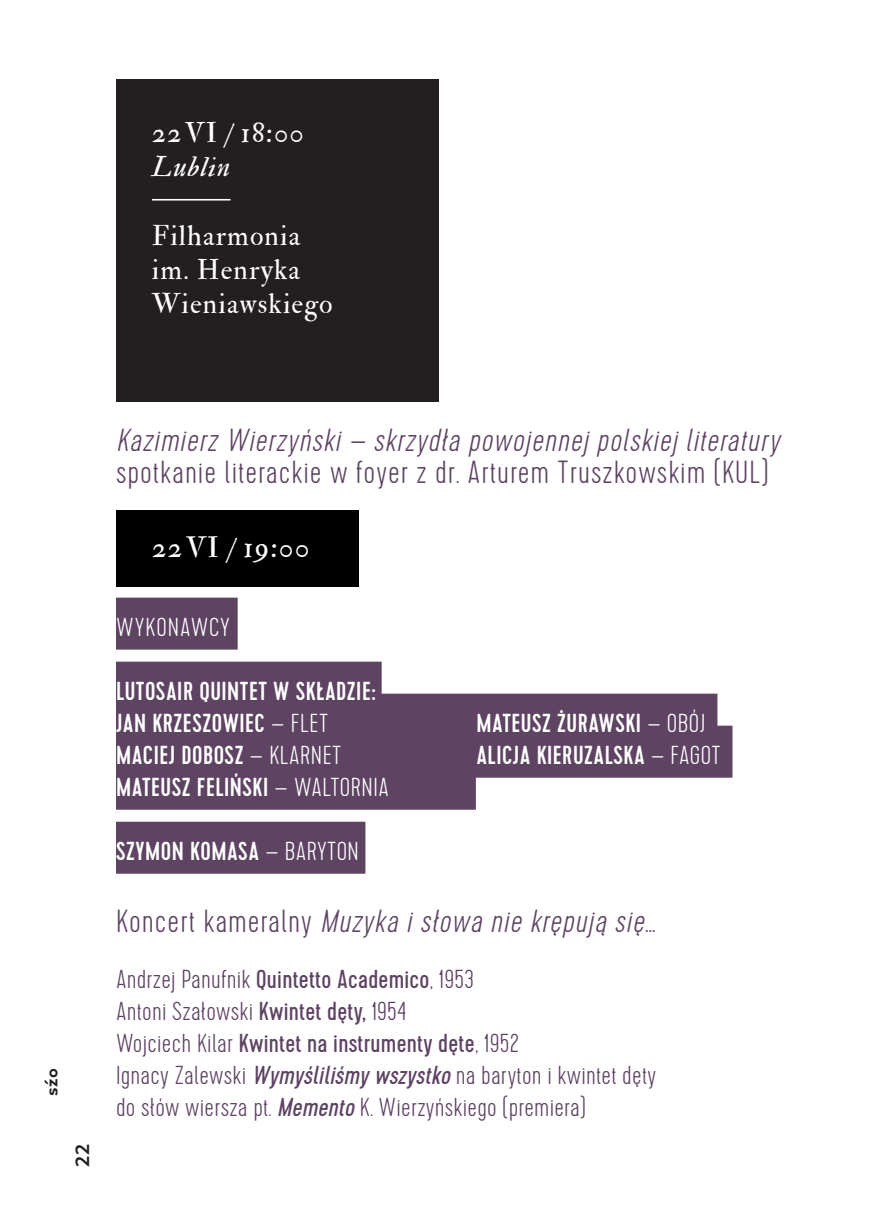
<style>
.page{position:relative;width:874px;height:1225px;background:#fff}
.page>*{position:absolute;margin:0;border:0;box-sizing:border-box;transform-origin:0 0}
.Styl_akapitowy_4{font:italic 100 32px/32px "Cervo";letter-spacing:.03em;color:#5e4363}
.t1{font:29px "IM FELL Double Pica Roman";letter-spacing:.04em;color:#fff}
.t2{font:28px/34.4px "IM FELL Double Pica Roman";letter-spacing:.04em;color:#fff}
.Styl_akapitowy_2{font:28px "IM FELL Double Pica Italic";letter-spacing:.04em;color:#fff}
.Styl_akapitowy_4-2{font:100 26px/32px "Cervo";letter-spacing:.01em;color:#5e4363}
.Styl_akapitowy_11{font:500 26px "Cervo";letter-spacing:.02em;color:#fff}
.Styl_akapitowy_4-3{font:26px "Cervo";letter-spacing:.01em;color:#5e4363}
.Styl_akapitowy_11-2{font:100 26px "Cervo";letter-spacing:.04em;color:#fff}
.t3{font:600 20px "Arquitecta";color:#231f20}
.s1{font-style:normal}
.s2{font-weight:100}
.s3{font-weight:400}
.s4{font-weight:400;font-style:italic}
</style>
<div class="page">
<div style="left:116px;top:79px;width:322px;height:322px;background:#231f20"></div>
<hr style="left:152px;top:199px;width:78px;height:1px;background:#fff">
<div style="left:116px;top:510px;width:243px;height:77px;background:#000"></div>
<div style="left:116px;top:597px;width:121px;height:52px;background:#5e4363"></div>
<div style="left:116px;top:661px;width:265px;height:52px;background:#5e4363"></div>
<div style="left:116px;top:693px;width:601px;height:52px;background:#5e4363"></div>
<div style="left:116px;top:725px;width:616px;height:52px;background:#5e4363"></div>
<div style="left:116px;top:757px;width:359px;height:52px;background:#5e4363"></div>
<div style="left:116px;top:821px;width:249px;height:52px;background:#5e4363"></div>
<p class="t2" style="left:152px;top:115px;width:153px">22VI / 18:00</p>
<p class="Styl_akapitowy_2" style="left:152px;top:150px;width:80px">Lublin</p>
<p class="t2" style="left:152px;top:218px;width:182px">Filharmonia im. Henryka<br>Wieniawskiego</p>
<p class="t3" style="left:37px;top:1096px;width:30px;rotate:-90deg">sźo</p>
<p class="t3" style="left:69px;top:1166px;width:25px;rotate:-90deg">22</p>
<p class="Styl_akapitowy_4" style="left:116px;top:425px;width:664px">Kazimierz Wierzyński – skrzydła powojennej polskiej literatury <span class="s1">spotkanie literackie w foyer z dr. Arturem Truszkowskim (KUL)</span></p>
<p class="t1" style="left:152px;top:529px;width:159px">22VI / 19:00</p>
<p class="Styl_akapitowy_11-2" style="left:116px;top:612px;width:115px">WYKONAWCY</p>
<p class="Styl_akapitowy_11" style="left:116px;top:675px;width:261px">LUTOSAIR QUINTET W SKŁADZIE:</p>
<p class="Styl_akapitowy_11" style="left:116px;top:707px;width:213px">JAN KRZESZOWIEC <span class="s2">– FLET</span></p>
<p class="Styl_akapitowy_11" style="left:476px;top:707px;width:230px">MATEUSZ ŻURAWSKI <span class="s2">– OBÓJ</span></p>
<p class="Styl_akapitowy_11" style="left:116px;top:739px;width:227px">MACIEJ DOBOSZ <span class="s2">– KLARNET</span></p>
<p class="Styl_akapitowy_11" style="left:476px;top:739px;width:245px">ALICJA KIERUZALSKA <span class="s2">– FAGOT</span></p>
<p class="Styl_akapitowy_11" style="left:116px;top:771px;width:274px">MATEUSZ FELIŃSKI <span class="s2">– WALTORNIA</span></p>
<p class="Styl_akapitowy_11" style="left:116px;top:835px;width:244px">SZYMON KOMASA <span class="s2">– BARYTON</span></p>
<p class="Styl_akapitowy_4" style="left:116px;top:906px;width:540px"><span class="s1">Koncert kameralny</span> Muzyka i słowa nie krępują się…</p>
<p class="Styl_akapitowy_4-2" style="left:116px;top:964px;width:359px">Andrzej Panufnik <span class="s3">Quintetto Academico</span>, 1953</p>
<p class="Styl_akapitowy_4-2" style="left:116px;top:996px;width:292px">Antoni Szałowski <span class="s3">Kwintet dęty,</span> 1954</p>
<p class="Styl_akapitowy_4-3" style="left:116px;top:1028px;width:404px"><span class="s2">Wojciech Kilar</span> Kwintet na instrumenty dęte<span class="s2">, 1952</span></p>
<p class="Styl_akapitowy_4-2" style="left:116px;top:1060px;width:541px">Ignacy Zalewski <span class="s4">Wymyśliliśmy wszystko</span> na baryton i kwintet dęty do słów wiersza pt. <span class="s4">Memento</span> K. Wierzyńskiego (premiera)</p>
</div>
